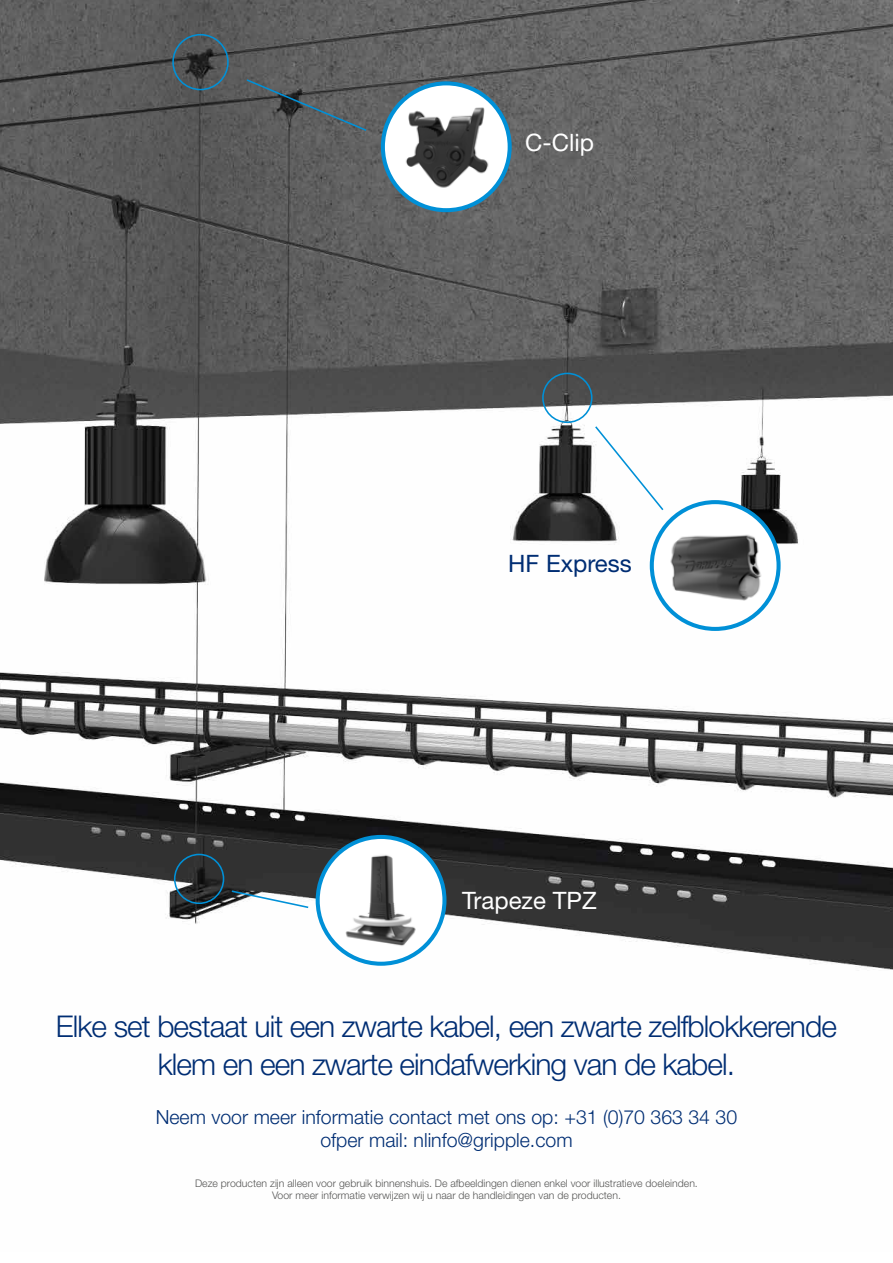
<style>
.page{position:relative;width:893px;height:1263px;background:#fff}
.page>*{position:absolute;margin:0;border:0;box-sizing:border-box;transform-origin:0 0}
.t1{font:300 30px/37.5px "Helvetica Neue LT Pro";letter-spacing:-.03em;color:#002d73;text-align:center}
.t2{font:24px "Helvetica Neue LT Pro";color:#fff}
.t3{font:24px "Helvetica Neue LT Pro";color:#002d73}
.t4{font:300 19.5px/23.4px "Helvetica Neue LT Pro";color:#002d73;text-align:center}
.t5{font:300 10.5px/12px "Helvetica Neue LT Pro";color:#575756;text-align:center}
</style>
<div class="page">
<img style="left:0;top:0;width:893px;height:970px">
<div style="left:172px;top:34px;width:57px;height:56px;border:2px solid #0090d7;border-radius:50%"></div>
<svg style="left:230px;top:889px;width:80px;height:20px"></svg>
<div style="left:542px;top:373px;width:50px;height:50px;border:2px solid #0090d7;border-radius:50%"></div>
<div style="left:174px;top:854px;width:50px;height:50px;border:2px solid #0090d7;border-radius:50%"></div>
<img style="left:652px;top:502px;width:127px;height:127px;border-radius:63px">
<div style="left:650px;top:500px;width:131px;height:131px;border:4px solid #0090d7;border-radius:50%"></div>
<svg style="left:318px;top:837px;width:126px;height:127px"></svg>
<img style="left:318px;top:843px;width:126px;height:114px">
<div style="left:316px;top:835px;width:130px;height:131px;border:4px solid #0090d7;border-radius:50%"></div>
<svg style="left:593px;top:425px;width:72px;height:87px"></svg>
<svg style="left:245px;top:78px;width:123px;height:54px;background:#565b5d"></svg>
<svg style="left:383px;top:83px;width:127px;height:127px"></svg>
<img style="left:383px;top:94px;width:127px;height:111px">
<div style="left:381px;top:81px;width:131px;height:131px;border:4px solid #0090d7;border-radius:50%"></div>
<h2 class="t2" style="left:525px;top:128px;width:70px">C-Clip</h2>
<h2 class="t3" style="left:508px;top:548px;width:125px">HF Express</h2>
<h2 class="t2" style="left:462px;top:885px;width:136px">Trapeze TPZ</h2>
<h1 class="t1" style="left:56px;top:1007px;width:783px">Elke set bestaat uit een zwarte kabel, een zwarte zelfblokkerende klem en een zwarte eindafwerking van de kabel.</h1>
<h3 class="t4" style="left:156px;top:1105px;width:583px">Neem voor meer informatie contact met ons op: +31 (0)70 363 34 30 ofper mail: nlinfo@gripple.com</h3>
<p class="t5" style="left:195px;top:1177px;width:504px">Deze producten zijn alleen voor gebruik binnenshuis. De afbeeldingen dienen enkel voor illustratieve doeleinden.<br>Voor meer informatie verwijzen wij u naar de handleidingen van de producten.</p>
</div>
